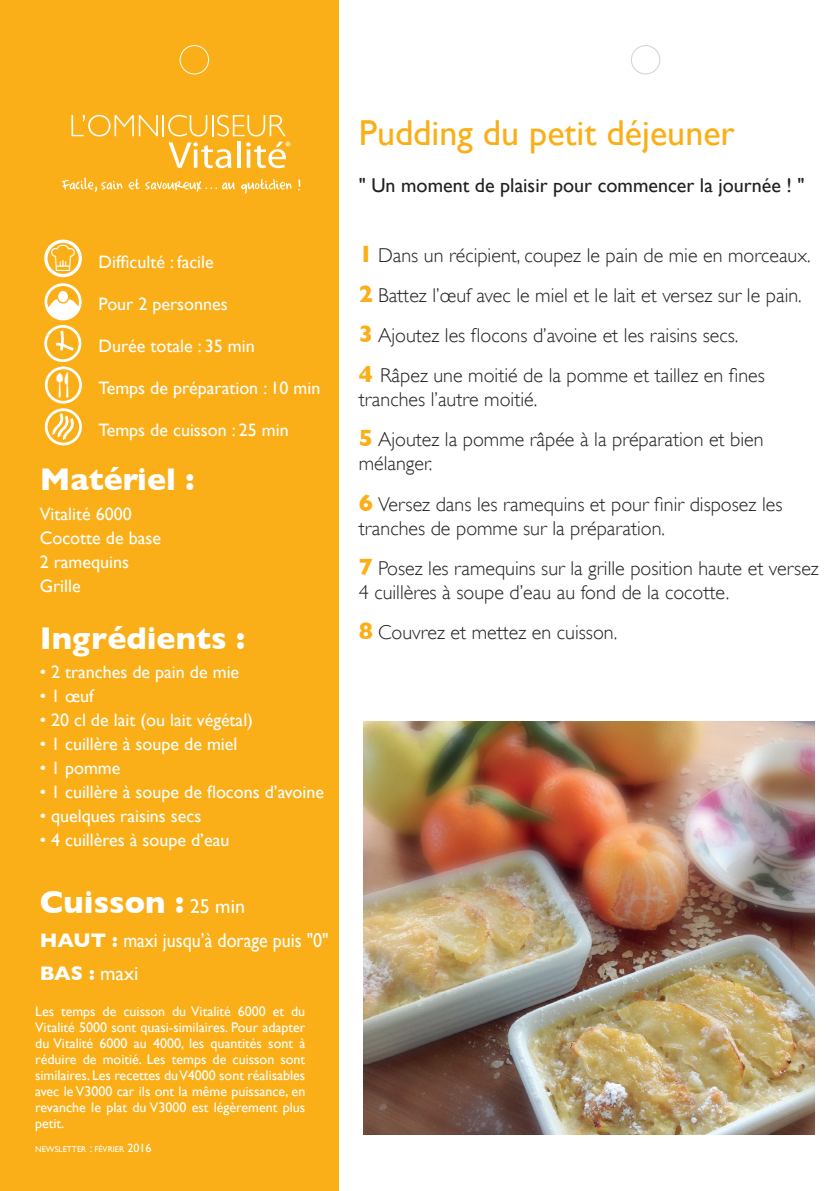
<style>
.page{position:relative;width:840px;height:1191px;background:#fff}
.page>*{position:absolute;margin:0;border:0;box-sizing:border-box;transform-origin:0 0}
.t1{font:36px "Gill Sans";color:#faaf18}
.t2{font:700 32px "Gill Sans";color:#fff}
.t3{font:27.4px "Cocinitas";color:#fff}
.t4{font:26.2px "let me take a selfie";color:#fff}
.t5{font:300 20px/24px "Gill Sans";color:#231f20}
.t6{font:20px "Gill Sans";color:#231f20}
.t7{font:20px "Gill Sans";color:#fff;scale:.9 1}
.t8{font:700 20px "Gill Sans";color:#fff}
.t9{font:18px "Gill Sans";color:#fff}
.t10{font:14px/16px "Gill Sans";color:#fff;text-align:justify}
.t11{font:8.4px "Gill Sans";color:#fff}
.s1{font-weight:400;font-size:20px}
.s2{font-weight:700}
.s3{font-weight:400}
.s4{font-size:12px}
.s5{font-weight:700;font-size:24px;color:#faaf18}
</style>
<div class="page">
<div style="left:0;top:0;width:338px;height:1191px;background:#faaf18"></div>
<img style="left:363px;top:721px;width:451px;height:413px">
<svg style="left:71px;top:115px;width:87px;height:21px"></svg>
<hr style="left:162px;top:115px;width:2px;height:21px;background:#fff">
<svg style="left:168px;top:115px;width:117px;height:21px"></svg>
<svg style="left:168px;top:142px;width:63px;height:26px"></svg>
<hr style="left:237px;top:141px;width:3px;height:27px;background:#fff">
<svg style="left:246px;top:142px;width:44px;height:26px"></svg>
<svg style="left:62px;top:178px;width:60px;height:14px"></svg>
<svg style="left:128px;top:179px;width:107px;height:13px"></svg>
<svg style="left:241px;top:179px;width:50px;height:15px"></svg>
<svg style="left:298px;top:179px;width:2px;height:11px"></svg>
<div style="left:44px;top:325px;width:37px;height:37px;border:3px solid #fff;border-radius:50%"></div>
<svg style="left:53px;top:327px;width:24px;height:27px"></svg>
<div style="left:44px;top:283px;width:38px;height:37px;border:3px solid #fff;border-radius:50%"></div>
<svg style="left:47px;top:299px;width:33px;height:19px"></svg>
<svg style="left:57px;top:290px;width:12px;height:13px"></svg>
<div style="left:57px;top:289px;width:12px;height:15px;border:1px solid #faaf18;border-radius:50%"></div>
<div style="left:45px;top:366px;width:37px;height:37px;border:3px solid #fff;border-radius:50%"></div>
<div style="left:44px;top:240px;width:38px;height:37px;border:3px solid #fff;border-radius:50%"></div>
<svg style="left:44px;top:408px;width:38px;height:38px"></svg>
<div style="left:180px;top:45px;width:29px;height:29px;border:1px solid #fff;border-radius:50%"></div>
<div style="left:630px;top:45px;width:29px;height:29px;border:1px solid #d1d2d4;border-radius:50%"></div>
<p class="t4" style="left:50px;top:247px;width:27px">c</p>
<p class="t3" style="left:55px;top:371px;width:16px">p</p>
<p class="t9" style="left:99px;top:251px;width:117px">Difficulté : facile</p>
<p class="t9" style="left:99px;top:293px;width:130px">Pour 2 personnes</p>
<p class="t9" style="left:99px;top:335px;width:158px">Durée totale : 35 min</p>
<p class="t9" style="left:99px;top:377px;width:223px">Temps de préparation : 10 min</p>
<p class="t9" style="left:99px;top:419px;width:191px">Temps de cuisson : 25 min</p>
<p class="t2" style="left:40px;top:460px;width:156px">Matériel :</p>
<p class="t9" style="left:40px;top:503px;width:93px">Vitalité 6000</p>
<p class="t9" style="left:40px;top:527px;width:123px">Cocotte de base</p>
<p class="t9" style="left:40px;top:551px;width:91px">2 ramequins</p>
<p class="t9" style="left:40px;top:575px;width:42px">Grille</p>
<p class="t2" style="left:40px;top:619px;width:207px">Ingrédients :</p>
<p class="t9" style="left:40px;top:661px;width:201px">• 2 tranches de pain de mie</p>
<p class="t9" style="left:40px;top:685px;width:55px">• 1 œuf</p>
<p class="t9" style="left:40px;top:709px;width:215px">• 20 cl de lait (ou lait végétal)</p>
<p class="t9" style="left:40px;top:733px;width:199px">• 1 cuillère à soupe de miel</p>
<p class="t9" style="left:40px;top:757px;width:82px">• 1 pomme</p>
<p class="t9" style="left:40px;top:781px;width:285px">• 1 cuillère à soupe de flocons d’avoine</p>
<p class="t9" style="left:40px;top:805px;width:163px">• quelques raisins secs</p>
<p class="t9" style="left:40px;top:829px;width:191px">• 4 cuillères à soupe d’eau</p>
<p class="t2" style="left:40px;top:883px;width:207px">Cuisson : <span class="s1">25 min</span></p>
<p class="t7" style="left:40px;top:928px;width:322px"><span class="s2">HAUT :</span> maxi jusqu’à dorage puis "0"</p>
<p class="t8" style="left:40px;top:961px;width:100px">BAS : <span class="s3">maxi</span></p>
<p class="t10" style="left:35px;top:1003px;width:271px">Les temps de cuisson du Vitalité 6000 et du Vitalité 5000 sont quasi-similaires. Pour adapter du Vitalité 6000 au 4000, les quantités sont à réduire de moitié. Les temps de cuisson sont similaires. Les recettes du V4000 sont réalisables avec le V3000 car ils ont la même puissance, en revanche le plat du V3000 est légèrement plus petit.</p>
<p class="t11" style="left:35px;top:1144px;width:118px">NEWSLETTER <span class="s4">:</span> FÉVRIER <span class="s4">2016</span></p>
<p class="t1" style="left:358px;top:112px;width:377px">Pudding du petit déjeuner</p>
<p class="t6" style="left:358px;top:174px;width:447px">" Un moment de plaisir pour commencer la journée ! "</p>
<p class="t5" style="left:358px;top:243px;width:453px"><span class="s5">1</span> Dans un récipient, coupez le pain de mie en morceaux.</p>
<p class="t5" style="left:358px;top:283px;width:444px"><span class="s5">2</span> Battez l’œuf avec le miel et le lait et versez sur le pain.</p>
<p class="t5" style="left:358px;top:323px;width:381px"><span class="s5">3</span> Ajoutez les flocons d’avoine et les raisins secs.</p>
<p class="t5" style="left:358px;top:363px;width:407px"><span class="s5">4</span> Râpez une moitié de la pomme et taillez en fines tranches l’autre moitié.</p>
<p class="t5" style="left:358px;top:428px;width:406px"><span class="s5">5</span> Ajoutez la pomme râpée à la préparation et bien mélanger.</p>
<p class="t5" style="left:358px;top:492px;width:425px"><span class="s5">6</span> Versez dans les ramequins et pour finir disposez les tranches de pomme sur la préparation.</p>
<p class="t5" style="left:358px;top:556px;width:461px"><span class="s5">7</span> Posez les ramequins sur la grille position haute et versez<br>4 cuillères à soupe d’eau au fond de la cocotte.</p>
<p class="t5" style="left:358px;top:620px;width:260px"><span class="s5">8</span> Couvrez et mettez en cuisson.</p>
</div>
